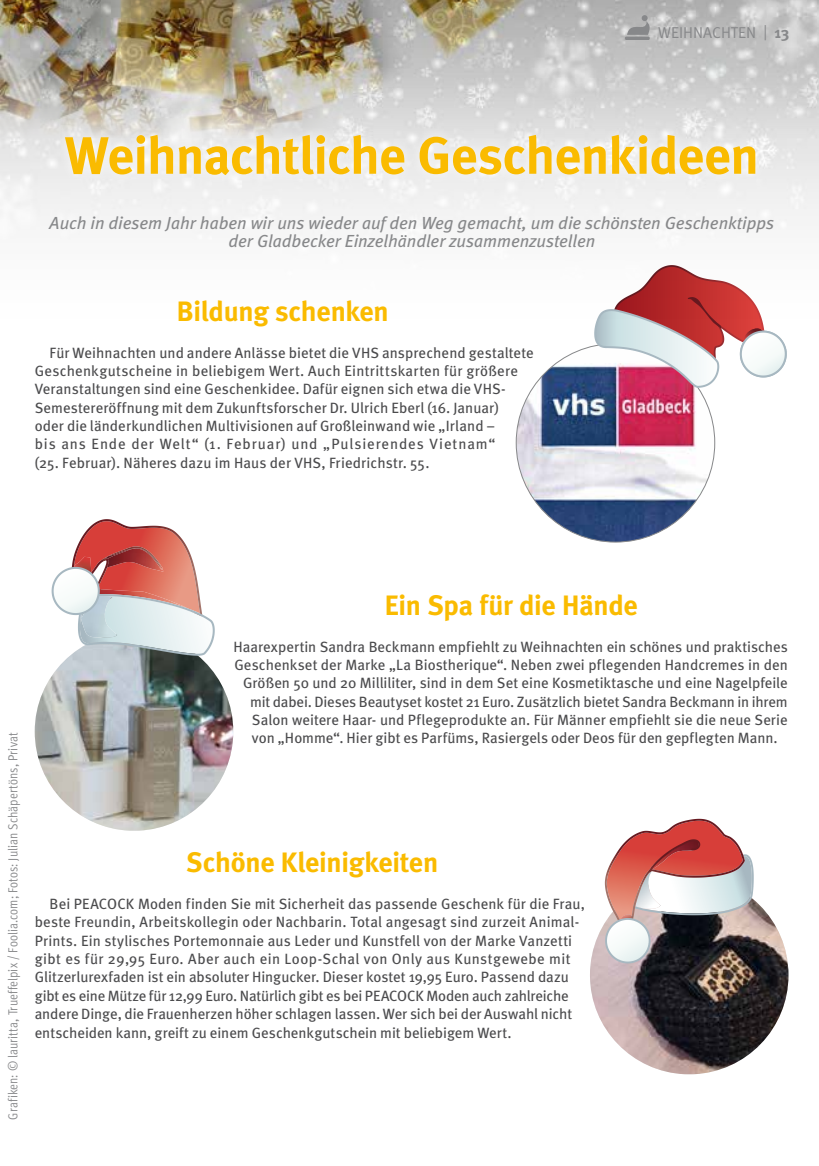
<style>
.page{position:relative;width:819px;height:1166px;background:#fff}
.page>*{position:absolute;margin:0;border:0;box-sizing:border-box;transform-origin:0 0}
.t1{font:700 52.5px "Meta";letter-spacing:-.015em;color:#fabb00}
.t2{font:700 28px "Meta";letter-spacing:-.01em;color:#fabb00}
.t3{font:italic 17.5px/18.4px "Meta";color:#87888a;text-align:center}
.t4{font:15.75px "Meta Normal";color:#87888a}
.t5{font:14.88px/18.4px "Meta";letter-spacing:.005em;color:#4b4b4d}
.t6{font:13.12px "Meta Cond Normal";letter-spacing:.005em;color:#87888a}
.s1{font-family:"Meta";font-weight:700}
</style>
<div class="page">
<img style="left:516px;top:344px;width:198px;height:198px;border-radius:99px">
<svg style="left:590px;top:318px;width:197px;height:70px"></svg>
<img style="left:590px;top:876px;width:198px;height:198px;border-radius:98px">
<img style="left:0;top:0;width:819px;height:318px">
<svg style="left:625px;top:15px;width:24px;height:25px"></svg>
<img style="left:35px;top:632px;width:198px;height:198px;border-radius:98px">
<div style="left:55px;top:124px;width:711px;height:61px;background:#fff;opacity:.75"></div>
<svg style="left:85px;top:519px;width:22px;height:14px"></svg>
<img style="left:103px;top:546px;width:33px;height:12px">
<img style="left:106px;top:548px;width:32px;height:10px">
<img style="left:74px;top:557px;width:17px;height:1px">
<svg style="left:51px;top:558px;width:164px;height:98px"></svg>
<svg style="left:669px;top:819px;width:30px;height:11px"></svg>
<svg style="left:603px;top:839px;width:150px;height:126px"></svg>
<p class="t4" style="left:731px;top:23px;width:60px">XXX | <span class="s1">13</span></p>
<p class="t4" style="left:658px;top:23px;width:99px">WEIHNACHTEN</p>
<h1 class="t1" style="left:65px;top:122px;width:695px">Weihnachtliche Geschenkideen</h1>
<p class="t3" style="left:50px;top:213px;width:726px">Auch in diesem Jahr haben wir uns wieder auf den Weg gemacht, um die schönsten Geschenktipps der Gladbecker Einzelhändler zusammenzustellen</p>
<h2 class="t2" style="left:177px;top:293px;width:213px">Bildung schenken</h2>
<p class="t5" style="left:35px;top:343px;width:500px;text-indent:15px">Für Weihnachten und andere Anlässe bietet die VHS ansprechend gestaltete Geschenkgutscheine in beliebigem Wert. Auch Eintrittskarten für größere Veranstaltungen sind eine Geschenkidee. Dafür eignen sich etwa die VHS-Semestereröffnung mit dem Zukunftsforscher Dr. Ulrich Eberl (16. Januar)<br>oder die länderkundlichen Multivisionen auf Großleinwand wie „Irland –<br>bis ans Ende der Welt“ (1. Februar) und „Pulsierendes Vietnam“<br>(25. Februar). Näheres dazu im Haus der VHS, Friedrichstr. 55.</p>
<p class="t6" style="left:6px;top:1119px;width:389px;rotate:-90deg">Grafiken: © lauritta, Trueffelpix / Foolia.com; Fotos: Julian Schäpertöns, Privat</p>
<h2 class="t2" style="left:385px;top:587px;width:254px">Ein Spa für die Hände</h2>
<p class="t5" style="left:233px;top:637px;width:555px">Haarexpertin Sandra Beckmann empfiehlt zu Weihnachten ein schönes und praktisches</p>
<p class="t5" style="left:234px;top:655px;width:555px">Geschenkset der Marke „La Biostherique“. Neben zwei pflegenden Handcremes in den</p>
<p class="t5" style="left:243px;top:673px;width:546px">Größen 50 und 20 Milliliter, sind in dem Set eine Kosmetiktasche und eine Nagelpfeile</p>
<p class="t5" style="left:250px;top:692px;width:539px">mit dabei. Dieses Beautyset kostet 21 Euro. Zusätzlich bietet Sandra Beckmann in ihrem</p>
<p class="t5" style="left:252px;top:710px;width:537px">Salon weitere Haar- und Pflegeprodukte an. Für Männer empfiehlt sie die neue Serie</p>
<p class="t5" style="left:252px;top:729px;width:527px">von „Homme“. Hier gibt es Parfüms, Rasiergels oder Deos für den gepflegten Mann.</p>
<h2 class="t2" style="left:186px;top:845px;width:253px">Schöne Kleinigkeiten</h2>
<p class="t5" style="left:35px;top:894px;width:551px;text-indent:15px">Bei PEACOCK Moden finden Sie mit Sicherheit das passende Geschenk für die Frau, beste Freundin, Arbeitskollegin oder Nachbarin. Total angesagt sind zurzeit Animal-Prints. Ein stylisches Portemonnaie aus Leder und Kunstfell von der Marke Vanzetti gibt es für 29,95 Euro. Aber auch ein Loop-Schal von Only aus Kunstgewebe mit Glitzerlurexfaden ist ein absoluter Hingucker. Dieser kostet 19,95 Euro. Passend dazu gibt es eine Mütze für 12,99 Euro. Natürlich gibt es bei PEACOCK Moden auch zahlreiche andere Dinge, die Frauenherzen höher schlagen lassen. Wer sich bei der Auswahl nicht entscheiden kann, greift zu einem Geschenkgutschein mit beliebigem Wert.</p>
</div>
